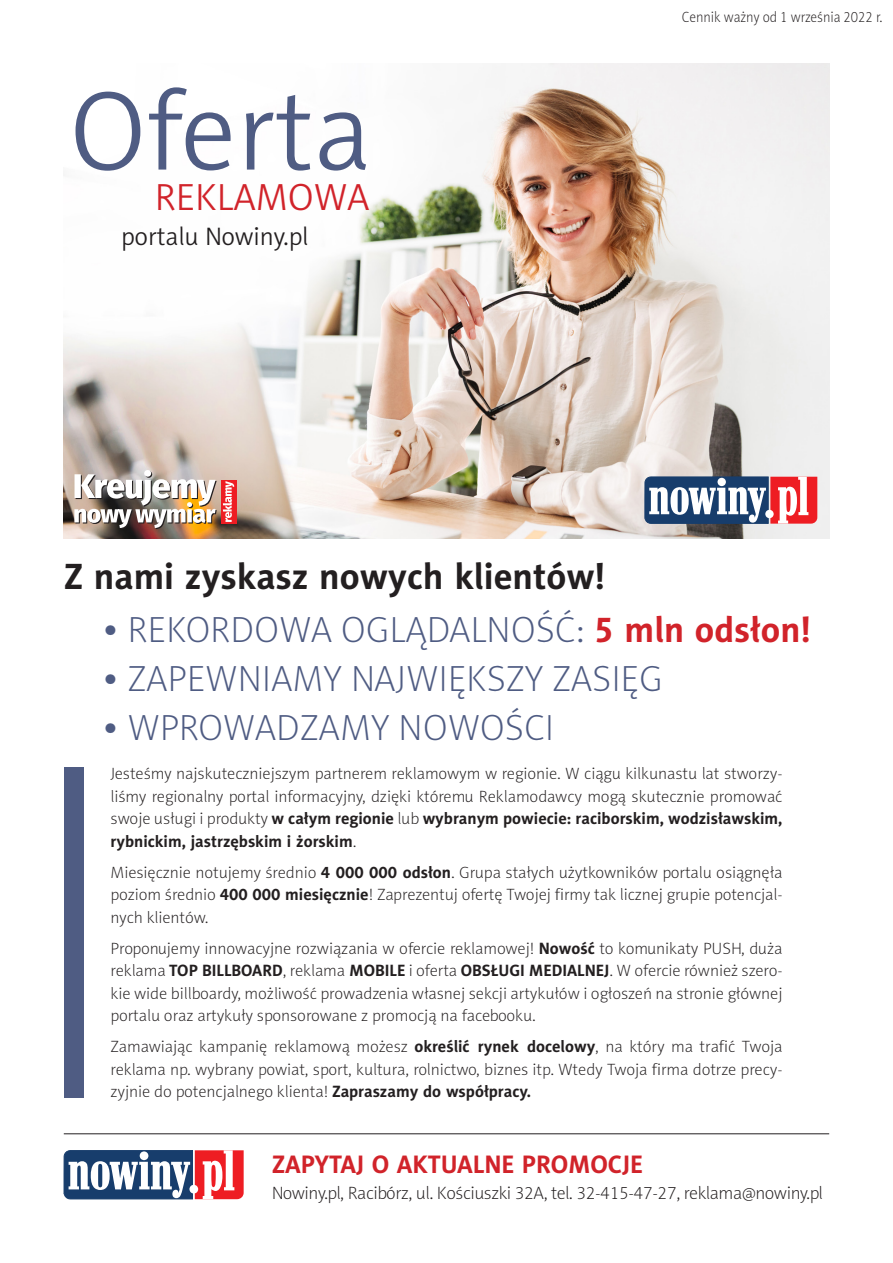
<style>
.page{position:relative;width:893px;height:1263px;background:#fff}
.page>*{position:absolute;margin:0;border:0;box-sizing:border-box;transform-origin:0 0}
.t1{font:113.1px "Naomi Sans EFN Light";color:#4f5c83}
.t2{font:38.1px "Naomi Sans EFN Light";color:#d1232a}
.t3{font:36.75px "Naomi Sans EFN Thin";color:#4f5c83}
.t4{font:700 36.75px "Naomi Sans EFN";color:#231f20}
.t5{font:700 25.5px "Naomi Sans EFN";color:#d1232a}
.t6{font:25.5px "Naomi Sans EFN Light";color:#231f20}
.t7{font:18px "Naomi Sans EFN Thin";letter-spacing:-.02em;color:#231f20}
.t8{font:16.5px/22.5px "Naomi Sans EFN Thin";color:#231f20;text-align:justify}
.t9{font:15px "Naomi Sans EFN Thin";color:#231f20;scale:.9 1}
.s1{font-family:"Naomi Sans EFN";font-weight:700;font-size:36px;color:#d1232a}
.s2{font-family:"Naomi Sans EFN";font-weight:700}
</style>
<div class="page">
<img style="left:64px;top:64px;width:765px;height:475px">
<hr style="left:64px;top:1133px;width:765px;height:1px;background:#231f20">
<div style="left:64px;top:767px;width:20px;height:330px;background:#4f5c83"></div>
<div style="left:221px;top:480px;width:15px;height:43px;background:#ee1d23"></div>
<svg style="left:223px;top:481px;width:11px;height:41px"></svg>
<img style="left:74px;top:470px;width:143px;height:59px">
<svg style="left:64px;top:1097px;width:180px;height:102px"></svg>
<svg style="left:644px;top:336px;width:173px;height:188px"></svg>
<p class="t1" style="left:69px;top:67px;width:303px">Oferta</p>
<p class="t2" style="left:155px;top:176px;width:216px">REKLAMOWA</p>
<p class="t6" style="left:121px;top:222px;width:188px">portalu Nowiny.pl</p>
<p class="t9" style="left:682px;top:8px;width:224px">Cennik ważny od 1 września 2022 r.</p>
<p class="t4" style="left:64px;top:555px;width:543px">Z nami zyskasz nowych klientów!</p>
<p class="t3" style="left:102px;top:610px;width:711px">• REKORDOWA OGLĄDALNOŚĆ: <span class="s1">5 mln odsłon!</span></p>
<p class="t3" style="left:102px;top:658px;width:562px">• ZAPEWNIAMY NAJWIĘKSZY ZASIĘG</p>
<p class="t3" style="left:102px;top:707px;width:453px">• WPROWADZAMY NOWOŚCI</p>
<p class="t8" style="left:111px;top:763px;width:673px">Jesteśmy najskuteczniejszym partnerem reklamowym w regionie. W ciągu kilkunastu lat stworzy&shy;liśmy regionalny portal informacyjny, dzięki któremu Reklamodawcy mogą skutecznie promować swoje usługi i produkty <span class="s2">w całym regionie</span> lub <span class="s2">wybranym powiecie: raciborskim, wodzisławskim, rybnickim, jastrzębskim i żorskim</span>.</p>
<p class="t8" style="left:111px;top:861px;width:673px">Miesięcznie notujemy średnio <span class="s2">4 000 000 odsłon</span>. Grupa stałych użytkowników portalu osiągnęła poziom średnio <span class="s2">400 000 miesięcznie</span>! Zaprezentuj ofertę Twojej firmy tak licznej grupie potencjal&shy;nych klientów.</p>
<p class="t8" style="left:111px;top:937px;width:673px">Proponujemy innowacyjne rozwiązania w ofercie reklamowej! <span class="s2">Nowość</span> to komunikaty PUSH, duża reklama <span class="s2">TOP BILLBOARD</span>, reklama <span class="s2">MOBILE</span> i oferta <span class="s2">OBSŁUGI MEDIALNEJ</span>. W ofercie również szero&shy;kie wide billboardy, możliwość prowadzenia własnej sekcji artykułów i ogłoszeń na stronie głównej portalu oraz artykuły sponsorowane z promocją na facebooku.</p>
<p class="t8" style="left:111px;top:1036px;width:673px">Zamawiając kampanię reklamową możesz <span class="s2">określić rynek docelowy</span>, na który ma trafić Twoja reklama np. wybrany powiat, sport, kultura, rolnictwo, biznes itp. Wtedy Twoja firma dotrze precy&shy;zyjnie do potencjalnego klienta! <span class="s2">Zapraszamy do współpracy.</span></p>
<p class="t5" style="left:272px;top:1149px;width:373px">ZAPYTAJ O AKTUALNE PROMOCJE</p>
<p class="t7" style="left:272px;top:1183px;width:552px">Nowiny.pl, Racibórz, ul. Kościuszki 32A, tel. 32-415-47-27, reklama@nowiny.pl</p>
</div>
